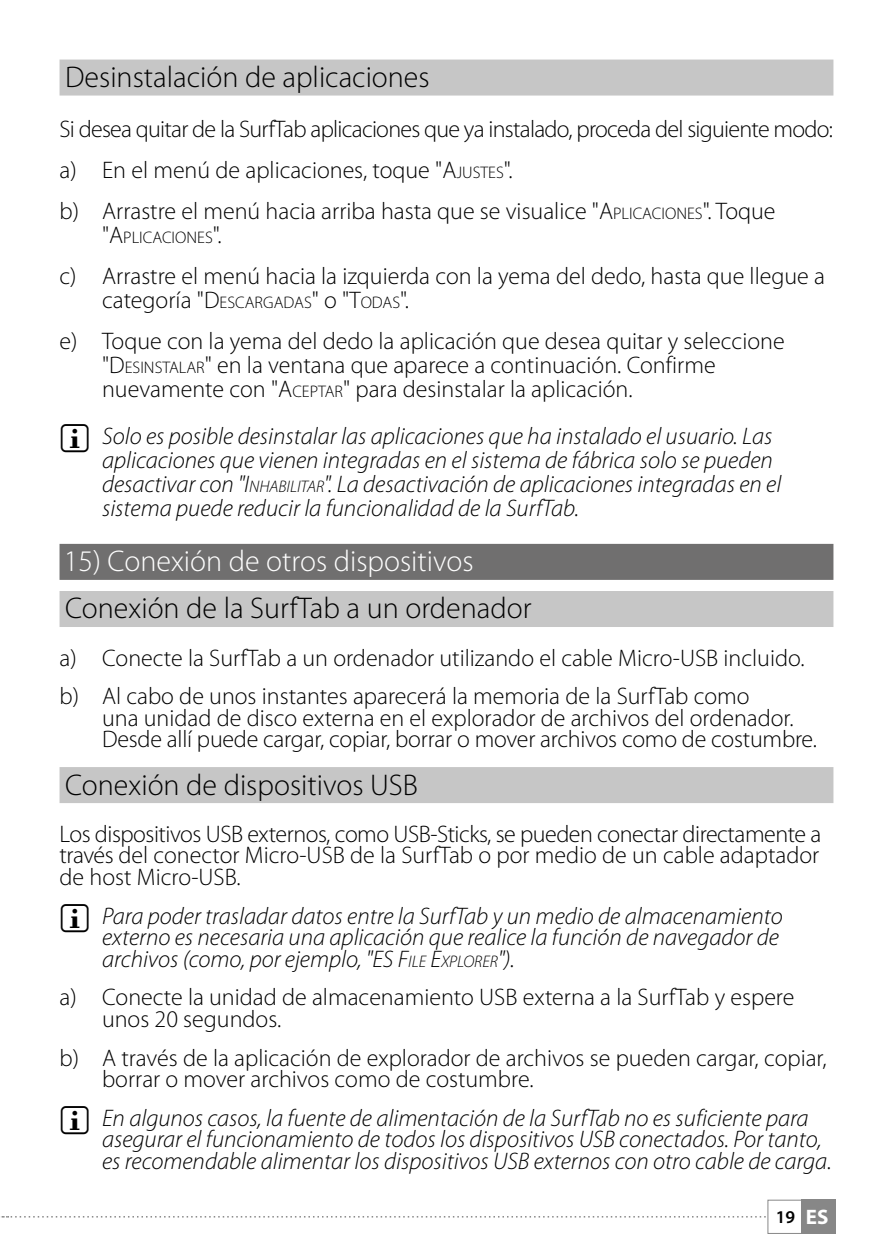
<style>
.page{position:relative;width:893px;height:1259px;background:#fff}
.page>*{position:absolute;margin:0;border:0;box-sizing:border-box;transform-origin:0 0}
.t1{font:300 30px "Myriad Pro";color:#000}
.t2{font:300 30px "Myriad Pro";color:#fff}
.t3{font:300 24px/21.6px "Myriad Pro";color:#000}
.t4{font:italic 300 24px/21.6px "Myriad Pro";color:#000}
.t5{font:600 18px "Myriad Pro";color:#000}
.t6{font:300 16.8px "Myriad Pro";color:#000}
.s1{font-style:inherit}
.s2{font-size:16.8px}
.s3{font-size:24px}
.s4{font-weight:700;font-size:21px;color:#fff}
</style>
<div class="page">
<div style="left:801px;top:1200px;width:35px;height:34px;background:#878787"></div>
<div style="left:767px;top:1199px;width:69px;height:34px;border:1px solid #878787"></div>
<svg style="left:1px;top:1216px;width:765px;height:1px"></svg>
<div style="left:60px;top:60px;width:773px;height:36px;background:#c6c6c6"></div>
<div style="left:60px;top:544px;width:773px;height:36px;background:#706f6f"></div>
<div style="left:60px;top:591px;width:773px;height:36px;background:#c6c6c6"></div>
<div style="left:60px;top:767px;width:773px;height:36px;background:#c6c6c6"></div>
<p class="t1" style="left:65px;top:61px;width:366px">Desinstalación de aplicaciones</p>
<p class="t3" style="left:60px;top:108px;width:775px;line-height:41.1px">Si desea quitar de la SurfTab aplicaciones que ya instalado, proceda del siguiente modo: a) En el menú de aplicaciones, toque "<span class="s1">A</span><span class="s2">JUSTES</span>".<br>b) Arrastre el menú hacia arriba hasta que se visualice "<span class="s1">A</span><span class="s2">PLICACIONES</span>". Toque</p>
<p class="t6" style="left:102px;top:228px;width:121px"><span class="s3">"</span><span class="s3">A</span>PLICACIONES<span class="s3">".</span></p>
<p class="t3" style="left:102px;top:264px;width:724px;line-height:24px;text-indent:-43px">c) Arrastre el menú hacia la izquierda con la yema del dedo, hasta que llegue a categoría "<span class="s1">D</span> <span class="s2">ESCARGADAS</span>" o "<span class="s1">T</span><span class="s2">ODAS</span>".</p>
<p class="t3" style="left:102px;top:329px;width:684px;line-height:24px;text-indent:-43px">e) Toque con la yema del dedo la aplicación que desea quitar y seleccione "<span class="s1">D</span><span class="s2">ESINSTALAR</span>" en la ventana que aparece a continuación. Confirme nuevamente con "<span class="s1">A</span><span class="s2">CEPTAR</span>" para desinstalar la aplicación.</p>
<p class="t4" style="left:102px;top:424px;width:681px;line-height:24px">Solo es posible desinstalar las aplicaciones que ha instalado el usuario. Las aplicaciones que vienen integradas en el sistema de fábrica solo se pueden desactivar con "<span class="s1">I</span><span class="s2">NHABILITAR</span>". La desactivación de aplicaciones integradas en el sistema puede reducir la funcionalidad de la SurfTab.</p>
<p class="t2" style="left:64px;top:545px;width:411px">15) Conexión de otros dispositivos</p>
<p class="t1" style="left:65px;top:592px;width:468px">Conexión de la SurfTab a un ordenador</p>
<p class="t3" style="left:60px;top:638px;width:746px;line-height:38.7px">a) Conecte la SurfTab a un ordenador utilizando el cable Micro-USB incluido. b) Al cabo de unos instantes aparecerá la memoria de la SurfTab como</p>
<p class="t3" style="left:102px;top:707px;width:716px">una unidad de disco externa en el explorador de archivos del ordenador.<br>Desde allí puede cargar, copiar, borrar o mover archivos como de costumbre.</p>
<p class="t1" style="left:65px;top:768px;width:354px">Conexión de dispositivos USB</p>
<p class="t3" style="left:60px;top:823px;width:763px;text-align:justify">Los dispositivos USB externos, como USB-Sticks, se pueden conectar directamente a través del conector Micro-USB de la SurfTab o por medio de un cable adaptador de host Micro-USB.</p>
<p class="t4" style="left:102px;top:905px;width:682px">Para poder trasladar datos entre la SurfTab y un medio de almacenamiento externo es necesaria una aplicación que realice la función de navegador de archivos (como, por ejemplo, "<span class="s1">ES F</span><span class="s2">ILE</span> <span class="s1">E</span><span class="s2">XPLORER</span>").</p>
<p class="t3" style="left:102px;top:987px;width:694px;text-indent:-43px">a) Conecte la unidad de almacenamiento USB externa a la SurfTab y espere unos 20 segundos.</p>
<p class="t3" style="left:102px;top:1047px;width:726px;text-indent:-43px">b) A través de la aplicación de explorador de archivos se pueden cargar, copiar, borrar o mover archivos como de costumbre.</p>
<p class="t4" style="left:102px;top:1107px;width:731px">En algunos casos, la fuente de alimentación de la SurfTab no es suficiente para asegurar el funcionamiento de todos los dispositivos USB conectados. Por tanto, es recomendable alimentar los dispositivos USB externos con otro cable de carga.</p>
<p class="t5" style="left:776px;top:1205px;width:54px">19 <span class="s4">ES</span></p>
</div>
